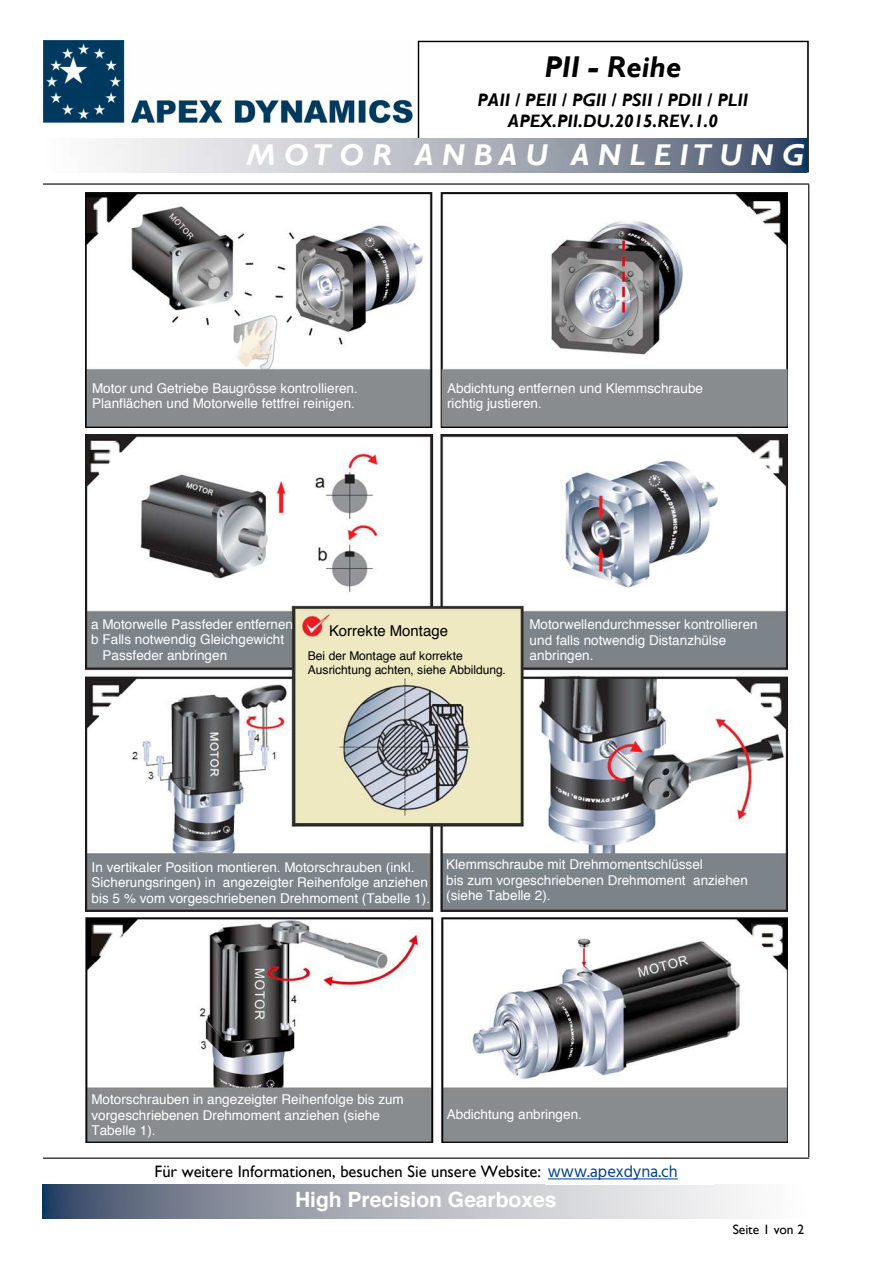
<style>
.page{position:relative;width:893px;height:1263px;background:#fff}
.page>*{position:absolute;margin:0;border:0;box-sizing:border-box;transform-origin:0 0}
.t1{font:italic 700 30px "Gill Sans";color:#fff}
.t2{font:italic 700 30px "Gill Sans";color:#000}
.t3{font:700 21px "Helvetica";color:#fff}
.t4{font:italic 700 18px/20.9px "Gill Sans";color:#000;text-align:center}
.t5{font:16.5px "Gill Sans";color:#000}
.t6{font:16.5px "Hind";color:#00408a}
.t7{font:15px "Helvetica";color:#000}
.t8{font:13.5px/15.6px "Helvetica";letter-spacing:.005em;color:#fff}
.t9{font:13.5px "Gill Sans";color:#000}
.t10{font:12px/13.6px "Helvetica";letter-spacing:-.005em;color:#000}
.s1{color:#0065ff}
</style>
<div class="page">
<img style="left:86px;top:434px;width:701px;height:477px">
<img style="left:86px;top:918px;width:701px;height:224px">
<img style="left:86px;top:193px;width:701px;height:234px">
<svg style="left:418px;top:41px;width:391px;height:132px"></svg>
<img style="left:42px;top:1185px;width:705px;height:33px">
<img style="left:105px;top:138px;width:702px;height:34px">
<img style="left:43px;top:41px;width:370px;height:85px">
<hr style="left:43px;top:183px;width:766px;height:2px;background:#000">
<hr style="left:43px;top:1157px;width:766px;height:2px;background:#000">
<hr style="left:808px;top:185px;width:1px;height:972px;background:#000">
<hr style="left:548px;top:1178px;width:130px;height:1px;background:#00408a">
<h1 class="t2" style="left:544px;top:50px;width:138px">PII - Reihe</h1>
<h3 class="t4" style="left:478px;top:90px;width:272px">PAII / PEII / PGII / PSII / PDII / PLII<br>APEX.PII.DU.2015.REV.1.0</h3>
<h1 class="t1" style="left:247px;top:138px;width:559px">M O T O R A N B A U A N L E I T U N G</h1>
<p class="t8" style="left:92px;top:381px;width:267px">Motor und Getriebe Baugrösse kontrollieren.<br>Planflächen und Motorwelle fettfrei reinigen.</p>
<p class="t8" style="left:447px;top:381px;width:257px">Abdichtung entfernen und Klemmschraube richtig justieren.</p>
<p class="t8" style="left:91px;top:616px;width:203px">a Motorwelle Passfeder entfernen</p>
<p class="t8" style="left:91px;top:632px;width:194px">b Falls notwendig Gleichgewicht</p>
<p class="t8" style="left:103px;top:647px;width:126px">Passfeder anbringen</p>
<p class="t7" style="left:329px;top:619px;width:120px">Korrekte Montage</p>
<p class="t10" style="left:308px;top:649px;width:200px">Bei der Montage auf korrekte<br>Ausrichtung achten, siehe Abbildung.</p>
<p class="t8" style="left:530px;top:617px;width:230px">Motorwellendurchmesser kontrollieren und falls notwendig Distanzhülse anbringen.</p>
<p class="t8" style="left:92px;top:860px;width:340px">In vertikaler Position montieren. Motorschrauben (inkl.<br>Sicherungsringen) in angezeigter Reihenfolge anziehen bis 5 % vom vorgeschriebenen Drehmoment (Tabelle 1).</p>
<p class="t8" style="left:446px;top:857px;width:303px">Klemmschraube mit Drehmomentschlüssel<br>bis zum vorgeschriebenen Drehmoment anziehen (siehe Tabelle 2).</p>
<p class="t8" style="left:92px;top:1092px;width:314px">Motorschrauben in angezeigter Reihenfolge bis zum vorgeschriebenen Drehmoment anziehen (siehe<br>Tabelle 1).</p>
<p class="t8" style="left:447px;top:1106px;width:137px">Abdichtung anbringen.</p>
<p class="t5" style="left:155px;top:1161px;width:544px">Für weitere Informationen, besuchen Sie unsere Website: <span class="s1">www.apexdynamics.de</span></p>
<p class="t6" style="left:548px;top:1160px;width:131px">www.apexdyna.ch</p>
<h2 class="t3" style="left:295px;top:1182px;width:263px">High Precision Gearboxes</h2>
<p class="t9" style="left:733px;top:1222px;width:73px">Seite 1 von 2</p>
</div>
